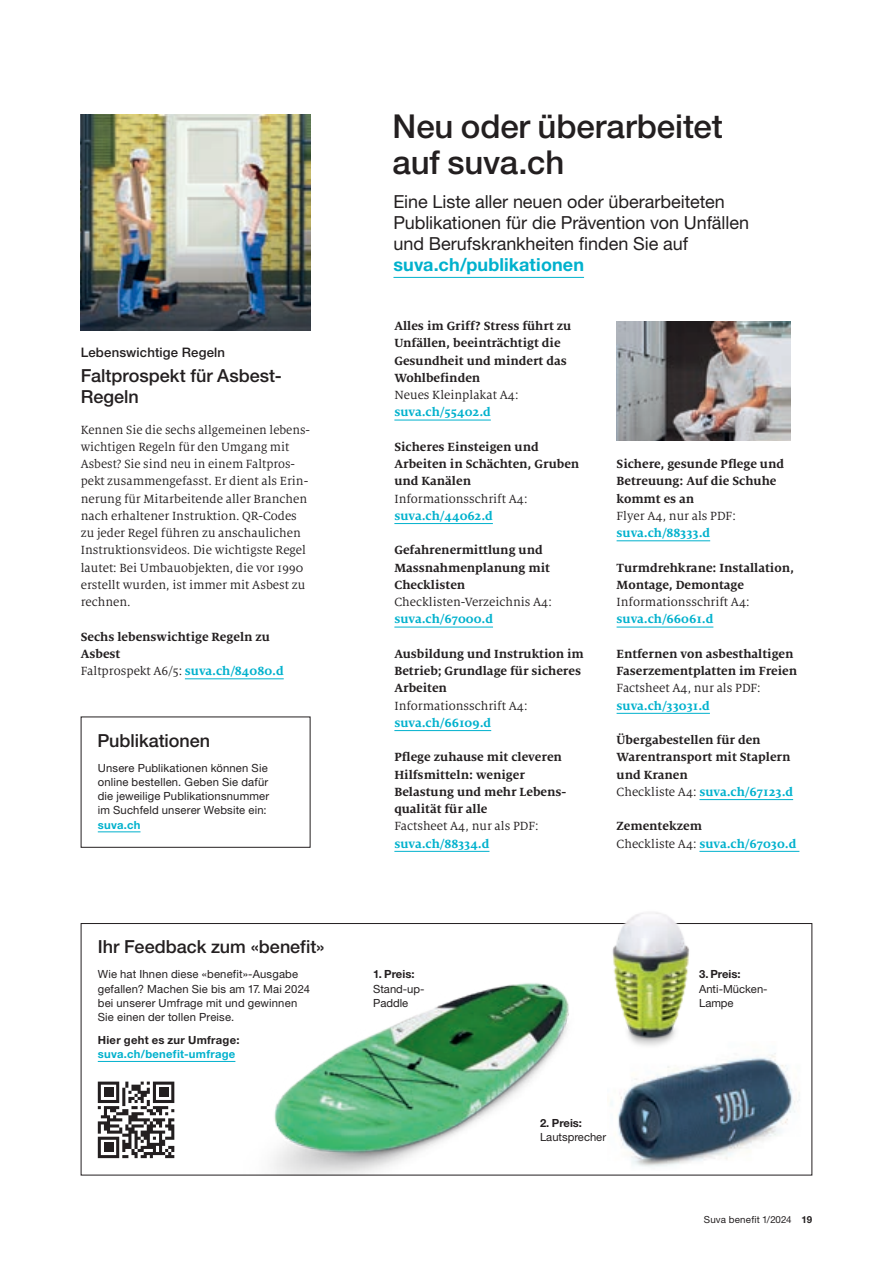
<style>
.page{position:relative;width:893px;height:1263px;background:#fff}
.page>*{position:absolute;margin:0;border:0;box-sizing:border-box;transform-origin:0 0}
.titel_gross{font:500 33px/36px "Helvetica Neue LT Std";letter-spacing:-.005em;color:#231f20}
.lead_sehr_klein{font:18px/21px "Helvetica Neue LT Std";letter-spacing:-.005em;color:#231f20}
.boxtitel_sehr_klein{font:500 18px "Helvetica Neue LT Std";color:#231f20}
.titel_klein{font:500 18px/21px "Helvetica Neue LT Std";color:#231f20}
.lauftext_linksbündig{font:700 13.2px/17.2px "Milo Serif Pro";color:#231f20}
.lauftext_linksbündig-2{font:13.2px/17.2px "Milo Serif Pro";color:#231f20}
.lauftext_linksbündig-3{font:700 13.2px "Milo Serif Pro";color:#00b1cd}
.oberzeile{font:500 13.2px "Helvetica Neue LT Std";letter-spacing:.015em;color:#231f20}
.box_text{font:11.25px/14.2px "Helvetica Neue LT Std";letter-spacing:.015em;color:#231f20}
.box_text-2{font:700 11.25px "Helvetica Neue LT Std";letter-spacing:.025em;color:#231f20}
.box_text-3{font:700 11.25px "Helvetica Neue LT Std";letter-spacing:.025em;color:#00b1cd}
.t1{font:9.75px "Helvetica Neue LT Std";letter-spacing:.02em;color:#231f20}
.s1{font-weight:700;color:#00b1cd}
.s2{font-weight:400;color:#231f20}
.s3{font-weight:700}
</style>
<div class="page">
<img style="left:692px;top:1053px;width:108px;height:108px">
<img style="left:149px;top:983px;width:543px;height:190px">
<div style="left:81px;top:923px;width:731px;height:252px;border:1px solid #231f20"></div>
<hr style="left:393px;top:277px;width:191px;height:1px;background:#00b1cd">
<img style="left:81px;top:115px;width:229px;height:215px">
<hr style="left:185px;top:678px;width:99px;height:1px;background:#00b1cd">
<svg style="left:98px;top:1081px;width:76px;height:77px"></svg>
<hr style="left:98px;top:831px;width:42px;height:1px;background:#00b1cd">
<hr style="left:617px;top:540px;width:93px;height:1px;background:#00b1cd">
<hr style="left:617px;top:627px;width:96px;height:1px;background:#00b1cd">
<hr style="left:617px;top:713px;width:93px;height:1px;background:#00b1cd">
<hr style="left:699px;top:799px;width:94px;height:1px;background:#00b1cd">
<hr style="left:699px;top:851px;width:100px;height:1px;background:#00b1cd">
<hr style="left:98px;top:1061px;width:137px;height:1px;background:#00b1cd">
<hr style="left:394px;top:420px;width:97px;height:1px;background:#00b1cd">
<hr style="left:394px;top:523px;width:99px;height:1px;background:#00b1cd">
<hr style="left:394px;top:627px;width:99px;height:1px;background:#00b1cd">
<hr style="left:394px;top:730px;width:97px;height:1px;background:#00b1cd">
<hr style="left:394px;top:851px;width:95px;height:1px;background:#00b1cd">
<img style="left:617px;top:322px;width:174px;height:119px">
<img style="left:597px;top:912px;width:105px;height:142px">
<p class="oberzeile" style="left:81px;top:344px;width:146px">Lebenswichtige Regeln</p>
<p class="titel_klein" style="left:81px;top:365px;width:201px">Faltprospekt für Asbest-<br>Regeln</p>
<p class="lauftext_linksbündig-2" style="left:81px;top:421px;width:231px">Kennen Sie die sechs allgemeinen lebens&shy;wichtigen Regeln für den Umgang mit Asbest? Sie sind neu in einem Faltpros&shy;pekt zusammengefasst. Er dient als Erin&shy;nerung für Mitarbeitende aller Branchen nach erhaltener Instruktion. QR-Codes zu jeder Regel führen zu anschaulichen Instruktionsvideos. Die wichtigste Regel lautet: Bei Umbauobjekten, die vor 1990 erstellt wurden, ist immer mit Asbest zu rechnen.</p>
<p class="lauftext_linksbündig" style="left:81px;top:628px;width:191px">Sechs lebenswichtige Regeln zu<br>Asbest</p>
<p class="lauftext_linksbündig-2" style="left:81px;top:662px;width:204px">Faltprospekt A6/5: <span class="s1">suva.ch/84080.d</span></p>
<p class="boxtitel_sehr_klein" style="left:97px;top:729px;width:114px">Publikationen</p>
<p class="box_text" style="left:98px;top:760px;width:173px">Unsere Publikationen können Sie online bestellen. Geben Sie dafür die jeweilige Publikationsnummer im Suchfeld unserer Website ein: <span class="s1">suva.ch</span></p>
<p class="boxtitel_sehr_klein" style="left:98px;top:936px;width:228px">Ihr Feedback zum «benefit»</p>
<p class="box_text" style="left:98px;top:967px;width:214px">Wie hat Ihnen diese «benefit»-Ausgabe gefallen? Machen Sie bis am 17. Mai 2024 bei unserer Umfrage mit und gewinnen Sie einen der tollen Preise.</p>
<p class="box_text-2" style="left:98px;top:1033px;width:143px">Hier geht es zur Umfrage:</p>
<p class="box_text-3" style="left:98px;top:1047px;width:139px">suva.ch/benefit-umfrage</p>
<p class="titel_gross" style="left:393px;top:108px;width:332px">Neu oder überarbeitet auf suva.ch</p>
<p class="lead_sehr_klein" style="left:393px;top:191px;width:357px">Eine Liste aller neuen oder überarbeiteten Publikationen für die Prävention von Unfällen und Berufskrankheiten finden Sie auf <span class="s1">suva.ch/publikationen</span></p>
<p class="lauftext_linksbündig" style="left:394px;top:317px;width:178px">Alles im Griff? Stress führt zu<br>Unfällen, beeinträchtigt die<br>Gesundheit und mindert das<br>Wohlbefinden</p>
<p class="lauftext_linksbündig-2" style="left:394px;top:386px;width:126px">Neues Kleinplakat A4:</p>
<p class="lauftext_linksbündig-3" style="left:394px;top:404px;width:98px">suva.ch/55402.d</p>
<p class="lauftext_linksbündig" style="left:394px;top:438px;width:186px">Sicheres Einsteigen und<br>Arbeiten in Schächten, Gruben und Kanälen</p>
<p class="lauftext_linksbündig-2" style="left:394px;top:490px;width:135px">Informationsschrift A4:</p>
<p class="lauftext_linksbündig-3" style="left:394px;top:508px;width:100px">suva.ch/44062.d</p>
<p class="lauftext_linksbündig" style="left:394px;top:541px;width:157px">Gefahrenermittlung und<br>Massnahmenplanung mit<br>Checklisten</p>
<p class="lauftext_linksbündig-2" style="left:394px;top:593px;width:159px">Checklisten-Verzeichnis A4:</p>
<p class="lauftext_linksbündig-3" style="left:394px;top:611px;width:100px">suva.ch/67000.d</p>
<p class="lauftext_linksbündig" style="left:394px;top:645px;width:191px">Ausbildung und Instruktion im<br>Betrieb; Grundlage für sicheres<br>Arbeiten</p>
<p class="lauftext_linksbündig-2" style="left:394px;top:697px;width:135px">Informationsschrift A4:</p>
<p class="lauftext_linksbündig-3" style="left:394px;top:715px;width:98px">suva.ch/66109.d</p>
<p class="lauftext_linksbündig" style="left:394px;top:748px;width:172px">Pflege zuhause mit cleveren<br>Hilfsmitteln: weniger<br>Belastung und mehr Lebens&shy;qualität für alle</p>
<p class="lauftext_linksbündig-2" style="left:394px;top:817px;width:146px">Factsheet A4, nur als PDF:</p>
<p class="lauftext_linksbündig-3" style="left:394px;top:836px;width:97px">suva.ch/88334.d</p>
<p class="lauftext_linksbündig" style="left:617px;top:455px;width:169px">Sichere, gesunde Pflege und<br>Betreuung: Auf die Schuhe kommt es an</p>
<p class="lauftext_linksbündig-2" style="left:617px;top:507px;width:121px">Flyer A4, nur als PDF:</p>
<p class="lauftext_linksbündig-3" style="left:617px;top:525px;width:95px">suva.ch/88333.d</p>
<p class="lauftext_linksbündig" style="left:617px;top:559px;width:179px">Turmdrehkrane: Installation,<br>Montage, Demontage</p>
<p class="lauftext_linksbündig-2" style="left:617px;top:593px;width:135px">Informationsschrift A4:</p>
<p class="lauftext_linksbündig-3" style="left:617px;top:611px;width:98px">suva.ch/66061.d</p>
<p class="lauftext_linksbündig" style="left:617px;top:645px;width:182px">Entfernen von asbesthaltigen<br>Faserzementplatten im Freien</p>
<p class="lauftext_linksbündig-2" style="left:617px;top:679px;width:146px">Factsheet A4, nur als PDF:</p>
<p class="lauftext_linksbündig-3" style="left:617px;top:698px;width:95px">suva.ch/33031.d</p>
<p class="lauftext_linksbündig" style="left:617px;top:731px;width:175px">Übergabestellen für den<br>Warentransport mit Staplern und Kranen</p>
<p class="lauftext_linksbündig-3" style="left:617px;top:784px;width:178px"><span class="s2">Checkliste A4:</span> suva.ch/67123.d</p>
<p class="lauftext_linksbündig" style="left:617px;top:817px;width:87px">Zementekzem</p>
<p class="lauftext_linksbündig-3" style="left:617px;top:836px;width:181px"><span class="s2">Checkliste A4:</span> suva.ch/67030.d</p>
<p class="box_text" style="left:373px;top:967px;width:52px"><span class="s3">1. Preis:<br></span>Stand-up-</p>
<p class="box_text" style="left:373px;top:995px;width:37px">Paddle</p>
<p class="box_text" style="left:540px;top:1115px;width:68px"><span class="s3">2. Preis:<br></span>Lautsprecher</p>
<p class="box_text-2" style="left:699px;top:967px;width:43px">3. Preis:</p>
<p class="box_text" style="left:699px;top:981px;width:69px">Anti-Mücken-<br>Lampe</p>
<p class="t1" style="left:704px;top:1213px;width:110px">Suva benefit 1/2024 <span class="s3">19</span></p>
</div>
